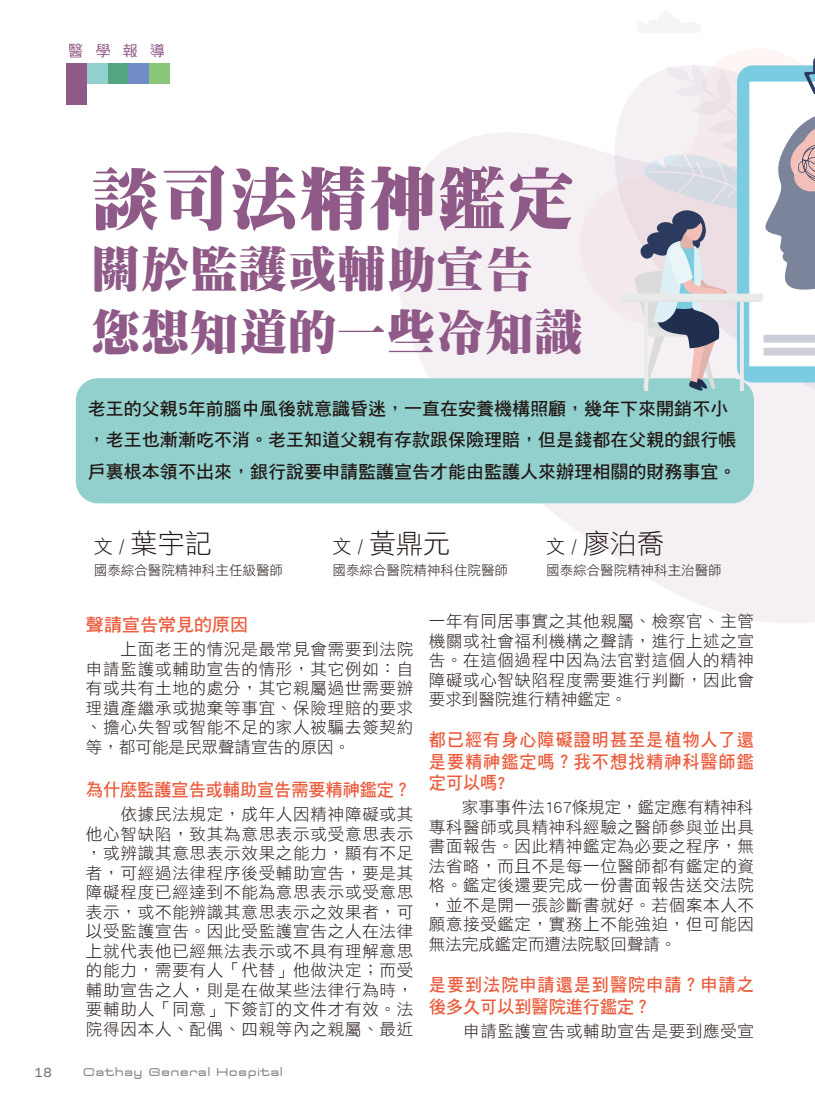
<style>
.page{position:relative;width:815px;height:1106px;background:#fff}
.page>*{position:absolute;margin:0;border:0;box-sizing:border-box;transform-origin:0 0}
.t1{font:900 67.5px "AR Ming B5";letter-spacing:.025em;color:#8f5a88}
.t2{font:900 48px/63px "AR Ming B5";letter-spacing:.025em;color:#8f5a88}
.t3{font:27.3px "DF Hei Std W3";color:#221815}
.t4{font:18px/31.5px "DF Hei Std W7";color:#221815}
.t5{font:18px/21.6px "DF Hei Std W7";letter-spacing:.06em;color:#eb5c3d;text-align:justify;scale:.95 1}
.t6{font:18px "DF Hei Std W7";color:#eb5c3d;scale:.95 1}
.t7{font:18px "DF Hei Std W7";color:#eb5c3d}
.t8{font:16.5px/19.5px "DF Hei Std W3";letter-spacing:.04em;color:#221815;text-align:justify}
.t9{font:15px "DF Hei Std W5";color:#8f5a88}
.t10{font:13.65px "DF Hei Std W3";color:#221815}
.t11{font:13.5px "Televisio";letter-spacing:.025em;color:#898989}
.t12{font:500 12px "Polaris";color:#727171}
.s1{font-size:19.05px}
</style>
<div class="page">
<svg style="left:396px;top:133px;width:418px;height:490px;fill:#f5f0f4"></svg>
<div style="left:614px;top:336px;width:200px;height:72px;background:#f5f0f4"></div>
<div style="left:66px;top:63px;width:21px;height:21px;background:#8f5a88"></div>
<div style="left:66px;top:84px;width:21px;height:21px;background:#8f5a88"></div>
<div style="left:87px;top:63px;width:21px;height:21px;background:#91d0cd"></div>
<div style="left:108px;top:63px;width:20px;height:21px;background:#52a580"></div>
<div style="left:128px;top:63px;width:21px;height:21px;background:#718cc7"></div>
<div style="left:149px;top:63px;width:21px;height:21px;background:#88c679"></div>
<div style="left:76px;top:378px;width:677px;height:125px;background:#91d0cd;border-radius:22px"></div>
<svg style="left:579px;top:91px;width:55px;height:245px"></svg>
<svg style="left:637px;top:11px;width:64px;height:22px"></svg>
<hr style="left:621px;top:298px;width:139px;height:4px;background:#e4e4e4">
<div style="left:618px;top:293px;width:145px;height:7px;background:#e9eaea"></div>
<svg style="left:634px;top:59px;width:180px;height:333px"></svg>
<p class="t9" style="left:69px;top:42px;width:97px">醫學報導</p>
<p class="t12" style="left:35px;top:1063px;width:19px">18</p>
<h1 class="t1" style="left:92px;top:165px;width:484px">談司法精神鑑定</h1>
<h2 class="t2" style="left:92px;top:237px;width:492px">關於監護或輔助宣告您想知道的一些冷知識</h2>
<p class="t4" style="left:88px;top:392px;width:649px">老王的父親5年前腦中風後就意識昏迷，一直在安養機構照顧，幾年下來開銷不小，老王也漸漸吃不消。老王知道父親有存款跟保險理賠，但是錢都在父親的銀行帳戶裏根本領不出來，銀行說要申請監護宣告才能由監護人來辦理相關的財務事宜。</p>
<h3 class="t3" style="left:94px;top:528px;width:119px"><span class="s1">文 /</span> 葉宇記</h3>
<p class="t10" style="left:94px;top:563px;width:190px">國泰綜合醫院精神科主任級醫師</p>
<h3 class="t3" style="left:332px;top:528px;width:119px"><span class="s1">文 /</span> 黃鼎元</h3>
<p class="t10" style="left:332px;top:563px;width:177px">國泰綜合醫院精神科住院醫師</p>
<h3 class="t3" style="left:546px;top:528px;width:119px"><span class="s1">文 /</span> 廖泊喬</h3>
<p class="t10" style="left:546px;top:563px;width:177px">國泰綜合醫院精神科主治醫師</p>
<p class="t7" style="left:86px;top:615px;width:163px">聲請宣告常見的原因</p>
<p class="t8" style="left:86px;top:639px;width:329px">　　上面老王的情況是最常見會需要到法院申請監護或輔助宣告的情形，其它例如：自有或共有土地的處分，其它親屬過世需要辦理遺產繼承或拋棄等事宜、保險理賠的要求、擔心失智或智能不足的家人被騙去簽契約等，都可能是民眾聲請宣告的原因。</p>
<p class="t6" style="left:86px;top:780px;width:343px">為什麼監護宣告或輔助宣告需要精神鑑定？</p>
<p class="t8" style="left:86px;top:804px;width:329px">　　依據民法規定，成年人因精神障礙或其他心智缺陷，致其為意思表示或受意思表示，或辨識其意思表示效果之能力，顯有不足者，可經過法律程序後受輔助宣告，要是其障礙程度已經達到不能為意思表示或受意思表示，或不能辨識其意思表示之效果者，可以受監護宣告。因此受監護宣告之人在法律上就代表他已經無法表示或不具有理解意思的能力，需要有人「代替」他做決定；而受輔助宣告之人，則是在做某些法律行為時，要輔助人「同意」下簽訂的文件才有效。法院得因本人、配偶、四親等內之親屬、最近</p>
<p class="t11" style="left:83px;top:1064px;width:201px">Cathay General Hospital</p>
<p class="t8" style="left:429px;top:611px;width:326px">一年有同居事實之其他親屬、檢察官、主管機關或社會福利機構之聲請，進行上述之宣告。在這個過程中因為法官對這個人的精神障礙或心智缺陷程度需要進行判斷，因此會要求到醫院進行精神鑑定。</p>
<p class="t5" style="left:429px;top:728px;width:343px">都已經有身心障礙證明甚至是植物人了還是要精神鑑定嗎？我不想找精神科醫師鑑定可以嗎?</p>
<p class="t8" style="left:429px;top:797px;width:326px">　　家事事件法167條規定，鑑定應有精神科專科醫師或具精神科經驗之醫師參與並出具書面報告。因此精神鑑定為必要之程序，無法省略，而且不是每一位醫師都有鑑定的資格。鑑定後還要完成一份書面報告送交法院，並不是開一張診斷書就好。若個案本人不願意接受鑑定，實務上不能強迫，但可能因無法完成鑑定而遭法院駁回聲請。</p>
<p class="t5" style="left:429px;top:973px;width:343px">是要到法院申請還是到醫院申請？申請之後多久可以到醫院進行鑑定？</p>
<p class="t8" style="left:429px;top:1020px;width:326px">　　申請監護宣告或輔助宣告是要到應受宣</p>
</div>
